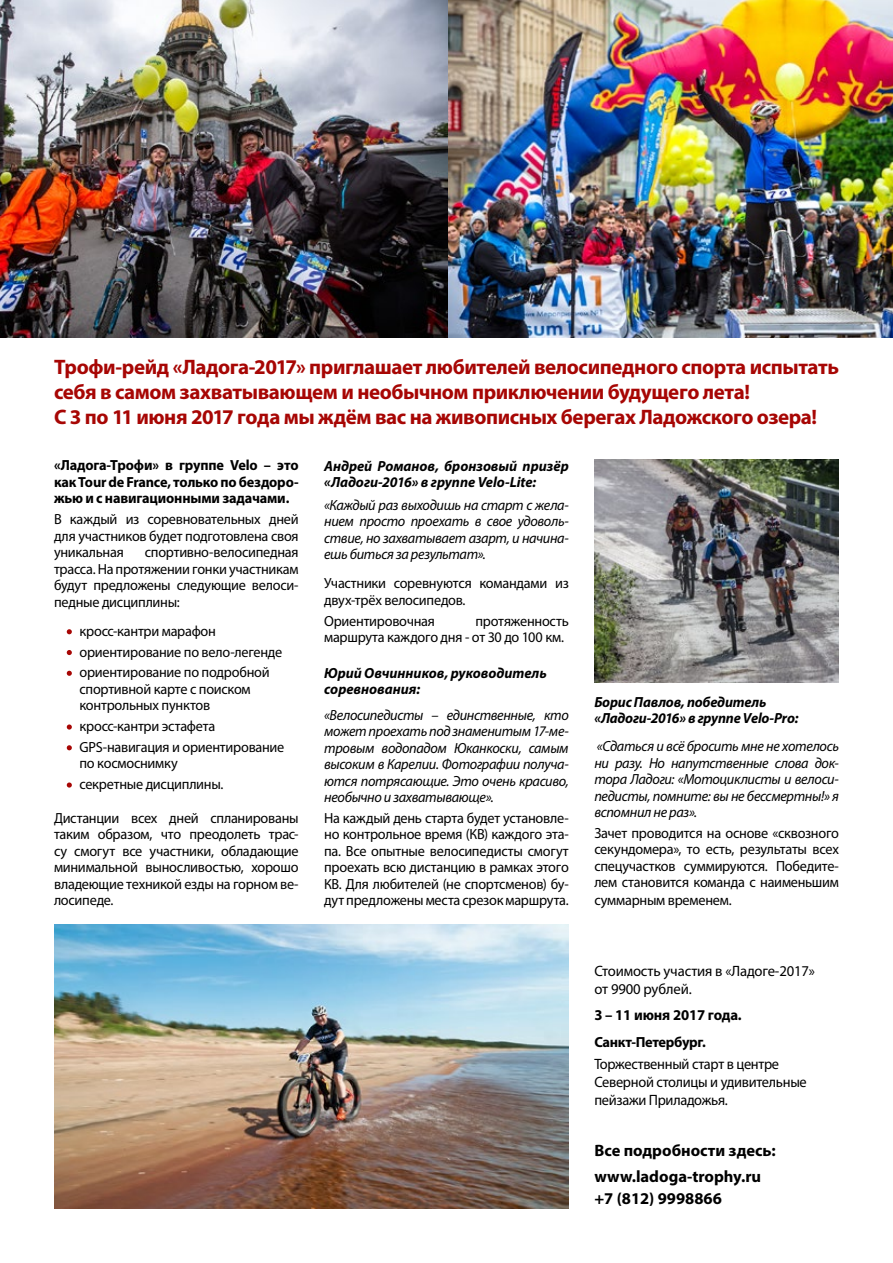
<style>
.page{position:relative;width:893px;height:1263px;background:#fff}
.page>*{position:absolute;margin:0;border:0;box-sizing:border-box;transform-origin:0 0}
.t1{font:700 21px/25.2px "Myriad Pro";letter-spacing:-.02em;color:#a70604}
.t2{font:700 16.5px/22.5px "Myriad Pro";color:#000}
.t3{font:15px/18px "Myriad Pro";letter-spacing:-.02em;color:#000;scale:.96 1}
.t4{font:15px/18px "Myriad Pro";letter-spacing:-.02em;color:#000}
.t5{font:700 15px "Myriad Pro";letter-spacing:-.01em;color:#000}
.t6{font:14.7px/16.5px "Myriad Pro";letter-spacing:-.02em;color:#000}
.t7{font:italic 14.7px/16.5px "Myriad Pro";letter-spacing:-.025em;color:#000;text-align:justify}
.t8{font:italic 700 14.7px/16.5px "Myriad Pro";letter-spacing:-.005em;color:#000}
.t9{font:700 14.7px/16.5px "Myriad Pro";letter-spacing:-.015em;color:#000;text-align:justify}
</style>
<div class="page">
<svg style="left:67px;top:629px;width:5px;height:5px"></svg>
<svg style="left:67px;top:650px;width:5px;height:5px"></svg>
<svg style="left:67px;top:671px;width:5px;height:5px"></svg>
<svg style="left:67px;top:724px;width:5px;height:6px"></svg>
<svg style="left:67px;top:745px;width:5px;height:5px"></svg>
<svg style="left:67px;top:782px;width:5px;height:6px"></svg>
<img style="left:54px;top:925px;width:515px;height:284px">
<img style="left:0;top:0;width:893px;height:338px">
<img style="left:594px;top:459px;width:244px;height:224px">
<h1 class="t1" style="left:54px;top:354px;width:786px">Трофи-рейд «Ладога-2017» приглашает любителей велосипедного спорта испытать себя в самом захватывающем и необычном приключении будущего лета!<br>С 3 по 11 июня 2017 года мы ждём вас на живописных берегах Ладожского озера!</h1>
<p class="t9" style="left:54px;top:457px;width:246px">«Ладога-Трофи» в группе Velo – это как Tour de France, только по бездоро&shy;жью и с навигационными задачами.</p>
<p class="t6" style="left:54px;top:511px;width:246px;text-align:justify">В каждый из соревновательных дней для участников будет подготовлена своя уникальная</p>
<p class="t6" style="left:54px;top:544px;width:246px;text-align:justify;text-indent:91px">спортивно-велосипедная трасса. На протяжении гонки участникам будут предложены следующие велоси&shy;педные дисциплины:</p>
<p class="t6" style="left:80px;top:620px;width:204px;line-height:20.7px">кросс-кантри марафон ориентирование по вело-легенде ориентирование по подробной</p>
<p class="t6" style="left:80px;top:680px;width:173px">спортивной карте с поиском контрольных пунктов</p>
<p class="t6" style="left:80px;top:715px;width:206px;line-height:20.7px">кросс-кантри эстафета<br>GPS-навигация и ориентирование</p>
<p class="t6" style="left:80px;top:753px;width:145px;line-height:20.7px">по космоснимку секретные дисциплины.</p>
<p class="t6" style="left:54px;top:809px;width:246px;text-align:justify">Дистанции всех дней спланированы таким образом, что преодолеть трас&shy;су смогут все участники, обладающие минимальной выносливостью, хорошо владеющие техникой езды на горном ве&shy;лосипеде.</p>
<p class="t8" style="left:324px;top:457px;width:246px">Андрей Романов, бронзовый призёр «Ладоги-2016» в группе Velo-Lite:</p>
<p class="t7" style="left:324px;top:496px;width:246px">«Каждый раз выходишь на старт с жела&shy;нием просто проехать в свое удоволь&shy;ствие, но захватывает азарт, и начина&shy;ешь биться за результат».</p>
<p class="t6" style="left:324px;top:575px;width:246px">Участники соревнуются командами из двух-трёх велосипедов.</p>
<p class="t6" style="left:324px;top:612px;width:112px">Ориентировочная</p>
<p class="t6" style="left:324px;top:612px;width:246px;text-indent:151px">протяженность маршрута каждого дня - от 30 до 100 км.</p>
<p class="t8" style="left:324px;top:664px;width:224px">Юрий Овчинников, руководитель соревнования:</p>
<p class="t7" style="left:324px;top:706px;width:246px">«Велосипедисты – единственные, кто может проехать под знаменитым 17-ме&shy;тровым водопадом Юканкоски, самым высоким в Карелии. Фотографии получа&shy;ются потрясающие. Это очень красиво, необычно и захватывающе».</p>
<p class="t6" style="left:324px;top:809px;width:246px;text-align:justify">На каждый день старта будет установле&shy;но контрольное время (КВ) каждого эта&shy;па. Все опытные велосипедисты смогут проехать всю дистанцию в рамках этого КВ. Для любителей (не спортсменов) бу&shy;дут предложены места срезок маршрута.</p>
<p class="t8" style="left:594px;top:693px;width:206px">Борис Павлов, победитель «Ладоги-2016» в группе Velo-Pro:</p>
<p class="t7" style="left:594px;top:738px;width:246px">«Сдаться и всё бросить мне не хотелось ни разу. Но напутственные слова док&shy;тора Ладоги: «Мотоциклисты и велоси&shy;педисты, помните: вы не бессмертны!» я вспомнил не раз».</p>
<p class="t6" style="left:594px;top:824px;width:246px;text-align:justify">Зачет проводится на основе «сквозного секундомера», то есть, результаты всех спецучастков суммируются. Победите&shy;лем становится команда с наименьшим суммарным временем.</p>
<p class="t4" style="left:594px;top:962px;width:222px">Стоимость участия в «Ладоге-2017» от 9900 рублей.</p>
<p class="t5" style="left:594px;top:1005px;width:149px">3 – 11 июня 2017 года.</p>
<p class="t9" style="left:594px;top:1033px;width:113px">Санкт-Петербург.</p>
<p class="t3" style="left:594px;top:1055px;width:223px">Торжественный старт в центре<br>Северной столицы и удивительные пейзажи Приладожья.</p>
<p class="t2" style="left:594px;top:1139px;width:183px">Все подробности здесь:</p>
<p class="t2" style="left:594px;top:1164px;width:168px">www.ladoga-trophy.ru +7 (812) 9998866</p>
</div>
